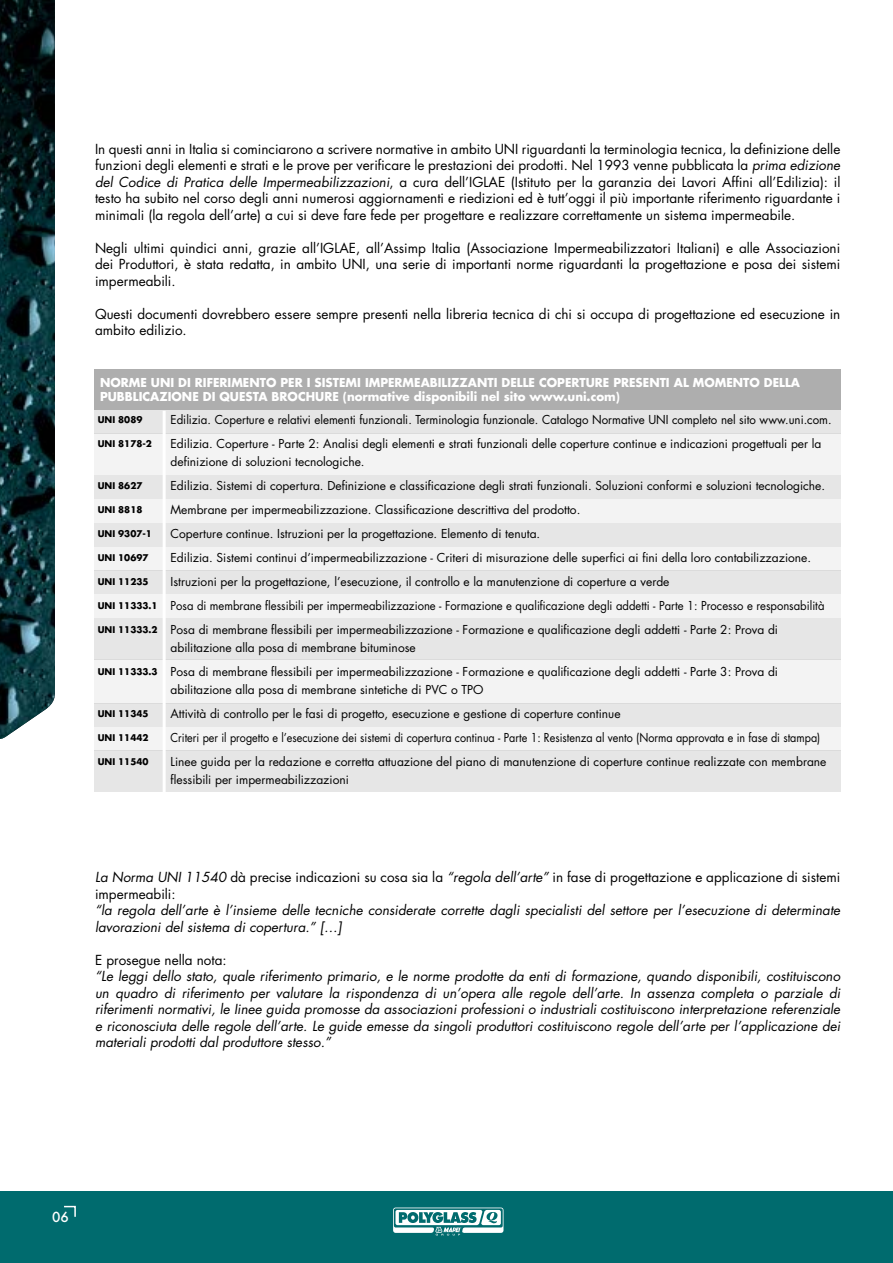
<style>
.page{position:relative;width:893px;height:1263px;background:#fff}
.page>*{position:absolute;margin:0;border:0;box-sizing:border-box;transform-origin:0 0}
.t1{font:13.5px/16.5px "Futura Std";color:#000}
.t2{font:500 13.5px "Futura";color:#fff}
.t3{font:12px/24px "Futura Std";color:#000}
.t4{font:12px/24px "Futura Std";color:#000;scale:.96 1}
.t5{font:700 12px/13.5px "Futura Std";color:#fff}
.t6{font:700 9px "Futura Std";color:#000}
</style>
<div class="page">
<div style="left:0;top:1191px;width:893px;height:72px;background:#006b6e"></div>
<svg style="left:393px;top:1207px;width:110px;height:28px"></svg>
<img style="left:0;top:0;width:55px;height:739px">
<div style="left:95px;top:410px;width:746px;height:24px;background:#e6e6e6"></div>
<div style="left:95px;top:475px;width:746px;height:24px;background:#e6e6e6"></div>
<div style="left:95px;top:523px;width:746px;height:24px;background:#e6e6e6"></div>
<div style="left:95px;top:570px;width:746px;height:24px;background:#e6e6e6"></div>
<div style="left:95px;top:703px;width:746px;height:24px;background:#e6e6e6"></div>
<div style="left:95px;top:618px;width:746px;height:41px;background:#e6e6e6"></div>
<div style="left:95px;top:751px;width:746px;height:41px;background:#e6e6e6"></div>
<div style="left:95px;top:370px;width:746px;height:40px;background:#aeaeae"></div>
<div style="left:95px;top:434px;width:746px;height:41px;background:#f3f3f3"></div>
<div style="left:95px;top:499px;width:746px;height:24px;background:#f3f3f3"></div>
<div style="left:95px;top:547px;width:746px;height:23px;background:#f3f3f3"></div>
<div style="left:95px;top:594px;width:746px;height:24px;background:#f3f3f3"></div>
<div style="left:95px;top:727px;width:746px;height:24px;background:#f3f3f3"></div>
<div style="left:95px;top:659px;width:746px;height:45px;background:#f3f3f3"></div>
<hr style="left:163px;top:411px;width:3px;height:406px;background:#fff">
<svg style="left:64px;top:1205px;width:12px;height:12px"></svg>
<p class="t1" style="left:95px;top:141px;width:749px">In questi anni in Italia si cominciarono a scrivere normative in ambito UNI riguardanti la terminologia tecnica, la definizione delle funzioni degli elementi e strati e le prove per verificare le prestazioni dei prodotti. Nel 1993 venne pubblicata la prima edizione del Codice di Pratica delle Impermeabilizzazioni, a cura dell’IGLAE (Istituto per la garanzia dei Lavori Affini all’Edilizia): il testo ha subito nel corso degli anni numerosi aggiornamenti e riedizioni ed è tutt’oggi il più importante riferimento riguardante i minimali (la regola dell’arte) a cui si deve fare fede per progettare e realizzare correttamente un sistema impermeabile.</p>
<p class="t1" style="left:95px;top:240px;width:747px;text-align:justify">Negli ultimi quindici anni, grazie all’IGLAE, all’Assimp Italia (Associazione Impermeabilizzatori Italiani) e alle Associazioni dei Produttori, è stata redatta, in ambito UNI, una serie di importanti norme riguardanti la progettazione e posa dei sistemi impermeabili.</p>
<p class="t1" style="left:95px;top:305px;width:747px">Questi documenti dovrebbero essere sempre presenti nella libreria tecnica di chi si occupa di progettazione ed esecuzione in ambito edilizio.</p>
<p class="t5" style="left:100px;top:376px;width:702px">NORME UNI DI RIFERIMENTO PER I SISTEMI IMPERMEABILIZZANTI DELLE COPERTURE PRESENTI AL MOMENTO DELLA<br>PUBBLICAZIONE DI QUESTA BROCHURE (normative disponibili nel sito www.uni.com)</p>
<p class="t6" style="left:98px;top:413px;width:46px">UNI 8089</p>
<p class="t6" style="left:98px;top:437px;width:56px">UNI 8178-2</p>
<p class="t6" style="left:98px;top:479px;width:46px">UNI 8627</p>
<p class="t6" style="left:98px;top:503px;width:46px">UNI 8818</p>
<p class="t6" style="left:98px;top:527px;width:56px">UNI 9307-1</p>
<p class="t6" style="left:98px;top:551px;width:52px">UNI 10697</p>
<p class="t6" style="left:98px;top:575px;width:52px">UNI 11235</p>
<p class="t6" style="left:98px;top:599px;width:61px">UNI 11333.1</p>
<p class="t6" style="left:98px;top:623px;width:61px">UNI 11333.2</p>
<p class="t6" style="left:98px;top:665px;width:61px">UNI 11333.3</p>
<p class="t6" style="left:98px;top:707px;width:52px">UNI 11345</p>
<p class="t6" style="left:98px;top:731px;width:52px">UNI 11442</p>
<p class="t6" style="left:98px;top:755px;width:52px">UNI 11540</p>
<p class="t4" style="left:171px;top:408px;width:690px">Edilizia. Coperture e relativi elementi funzionali. Terminologia funzionale. Catalogo Normative UNI completo nel sito www.uni.com.<br>Edilizia. Coperture - Parte 2: Analisi degli elementi e strati funzionali delle coperture continue e indicazioni progettuali per la</p>
<p class="t3" style="left:171px;top:450px;width:656px">definizione di soluzioni tecnologiche.<br>Edilizia. Sistemi di copertura. Definizione e classificazione degli strati funzionali. Soluzioni conformi e soluzioni tecnologiche.<br>Membrane per impermeabilizzazione. Classificazione descrittiva del prodotto.<br>Coperture continue. Istruzioni per la progettazione. Elemento di tenuta.<br>Edilizia. Sistemi continui d’impermeabilizzazione - Criteri di misurazione delle superfici ai fini della loro contabilizzazione.<br>Istruzioni per la progettazione, l’esecuzione, il controllo e la manutenzione di coperture a verde<br>Posa di membrane flessibili per impermeabilizzazione - Formazione e qualificazione degli addetti - Parte 1: Processo e responsabilità Posa di membrane flessibili per impermeabilizzazione - Formazione e qualificazione degli addetti - Parte 2: Prova di</p>
<p class="t3" style="left:171px;top:636px;width:609px">abilitazione alla posa di membrane bituminose<br>Posa di membrane flessibili per impermeabilizzazione - Formazione e qualificazione degli addetti - Parte 3: Prova di</p>
<p class="t3" style="left:171px;top:678px;width:657px">abilitazione alla posa di membrane sintetiche di PVC o TPO<br>Attività di controllo per le fasi di progetto, esecuzione e gestione di coperture continue<br>Criteri per il progetto e l’esecuzione dei sistemi di copertura continua - Parte 1: Resistenza al vento (Norma approvata e in fase di stampa)<br>Linee guida per la redazione e corretta attuazione del piano di manutenzione di coperture continue realizzate con membrane</p>
<p class="t3" style="left:171px;top:768px;width:180px">flessibili per impermeabilizzazioni</p>
<p class="t1" style="left:95px;top:869px;width:749px">La Norma UNI 11540 dà precise indicazioni su cosa sia la “regola dell’arte” in fase di progettazione e applicazione di sistemi impermeabili:<br>“la regola dell’arte è l’insieme delle tecniche considerate corrette dagli specialisti del settore per l’esecuzione di determinate lavorazioni del sistema di copertura.” […]</p>
<p class="t1" style="left:95px;top:952px;width:749px">E prosegue nella nota:<br>“Le leggi dello stato, quale riferimento primario, e le norme prodotte da enti di formazione, quando disponibili, costituiscono un quadro di riferimento per valutare la rispondenza di un’opera alle regole dell’arte. In assenza completa o parziale di riferimenti normativi, le Iinee guida promosse da associazioni professioni o industriali costituiscono interpretazione referenziale e riconosciuta delle regole dell’arte. Le guide emesse da singoli produttori costituiscono regole dell’arte per l’applicazione dei materiali prodotti dal produttore stesso.”</p>
<p class="t2" style="left:52px;top:1208px;width:18px">06</p>
</div>
